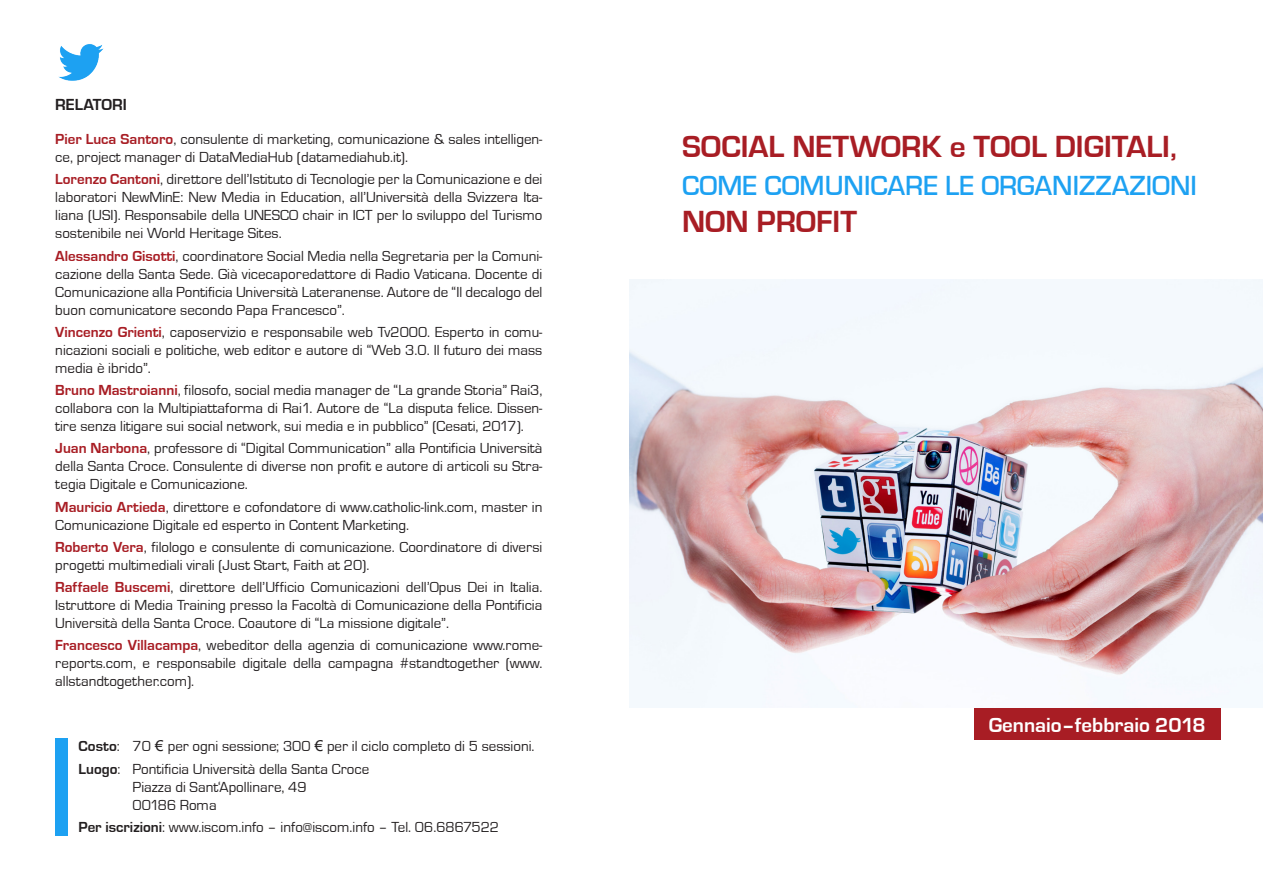
<style>
.page{position:relative;width:1263px;height:893px;background:#fff}
.page>*{position:absolute;margin:0;border:0;box-sizing:border-box;transform-origin:0 0}
.t1{font:700 31.5px "Eurostile T";color:#a81d24}
.t2{font:500 28.5px "Eurostile T";color:#1da1f2}
.t3{font:700 21px "Eurostile T";color:#fff}
.t4{font:700 16.5px "Eurostile T";color:#231f20}
.Text_Body{font:15px/18px "Eurostile T";color:#231f20;text-align:justify}
.s1{font-weight:700;color:#a81d24}
.s2{font-weight:700}
.s3{font-family:"Arial"}
</style>
<div class="page">
<img style="left:58px;top:44px;width:46px;height:37px">
<div style="left:55px;top:738px;width:13px;height:98px;background:#1da1f2"></div>
<div style="left:974px;top:707px;width:246px;height:33px;background:#a81d24"></div>
<img style="left:629px;top:280px;width:634px;height:427px">
<p class="t4" style="left:55px;top:95px;width:73px">RELATORI</p>
<p class="Text_Body" style="left:55px;top:130px;width:489px"><span class="s1">Pier Luca Santoro</span>, consulente di marketing, comunicazione &amp; sales intelligen&shy;ce, project manager di DataMediaHub (datamediahub.it).</p>
<p class="Text_Body" style="left:55px;top:171px;width:489px"><span class="s1">Lorenzo Cantoni</span>, direttore dell’Istituto di Tecnologie per la Comunicazione e dei laboratori NewMinE: New Media in Education, all’Università della Svizzera Ita&shy;liana (USI). Responsabile della UNESCO chair in ICT per lo sviluppo del Turismo sostenibile nei World Heritage Sites.</p>
<p class="Text_Body" style="left:55px;top:247px;width:489px"><span class="s1">Alessandro Gisotti</span>, coordinatore Social Media nella Segretaria per la Comuni&shy;cazione della Santa Sede. Già vicecaporedattore di Radio Vaticana. Docente di Comunicazione alla Pontificia Università Lateranense. Autore de “Il decalogo del buon comunicatore secondo Papa Francesco”.</p>
<p class="Text_Body" style="left:55px;top:323px;width:489px"><span class="s1">Vincenzo Grienti</span>, caposervizio e responsabile web Tv2000. Esperto in comu&shy;nicazioni sociali e politiche, web editor e autore di “Web 3.0. Il futuro dei mass media è ibrido”.</p>
<p class="Text_Body" style="left:55px;top:382px;width:489px"><span class="s1">Bruno Mastroianni</span>, filosofo, social media manager de “La grande Storia” Rai3, collabora con la Multipiattaforma di Rai1. Autore de “La disputa felice. Dissen&shy;tire senza litigare sui social network, sui media e in pubblico” (Cesati, 2017).</p>
<p class="Text_Body" style="left:55px;top:440px;width:489px"><span class="s1">Juan Narbona</span>, professore di “Digital Communication” alla Pontificia Università della Santa Croce. Consulente di diverse non profit e autore di articoli su Stra&shy;tegia Digitale e Comunicazione.</p>
<p class="Text_Body" style="left:55px;top:498px;width:489px"><span class="s1">Mauricio Artieda</span>, direttore e cofondatore di www.catholic-link.com, master in<br>Comunicazione Digitale ed esperto in Content Marketing.</p>
<p class="Text_Body" style="left:55px;top:538px;width:489px"><span class="s1">Roberto Vera</span>, filologo e consulente di comunicazione. Coordinatore di diversi progetti multimediali virali (Just Start, Faith at 20).</p>
<p class="Text_Body" style="left:55px;top:579px;width:489px"><span class="s1">Raffaele Buscemi</span>, direttore dell’Ufficio Comunicazioni dell’Opus Dei in Italia.<br>Istruttore di Media Training presso la Facoltà di Comunicazione della Pontificia Università della Santa Croce. Coautore di “La missione digitale”.</p>
<p class="Text_Body" style="left:55px;top:637px;width:489px"><span class="s1">Francesco Villacampa</span>, webeditor della agenzia di comunicazione www.rome&shy;reports.com, e responsabile digitale della campagna #standtogether (www. allstandtogether.com).</p>
<p class="Text_Body" style="left:79px;top:738px;width:457px"><span class="s2">Costo</span>: 70 <span class="s3">€</span> per ogni sessione; 300 <span class="s3">€</span> per il ciclo completo di 5 sessioni.</p>
<p class="Text_Body" style="left:79px;top:760px;width:292px"><span class="s2">Luogo</span>: Pontificia Università della Santa Croce</p>
<p class="Text_Body" style="left:133px;top:778px;width:176px">Piazza di Sant‘Apollinare, 49</p>
<p class="Text_Body" style="left:133px;top:796px;width:86px">00186 Roma</p>
<p class="Text_Body" style="left:79px;top:818px;width:422px"><span class="s2">Per iscrizioni</span>: www.iscom.info – info@iscom.info – Tel. 06.6867522</p>
<p class="t1" style="left:682px;top:129px;width:496px">SOCIAL NETWORK e TOOL DIGITALI,</p>
<p class="t2" style="left:682px;top:170px;width:516px">COME COMUNICARE LE ORGANIZZAZIONI</p>
<p class="t1" style="left:682px;top:204px;width:176px">NON PROFIT</p>
<p class="t3" style="left:989px;top:713px;width:218px">Gennaio–febbraio 2018</p>
</div>
